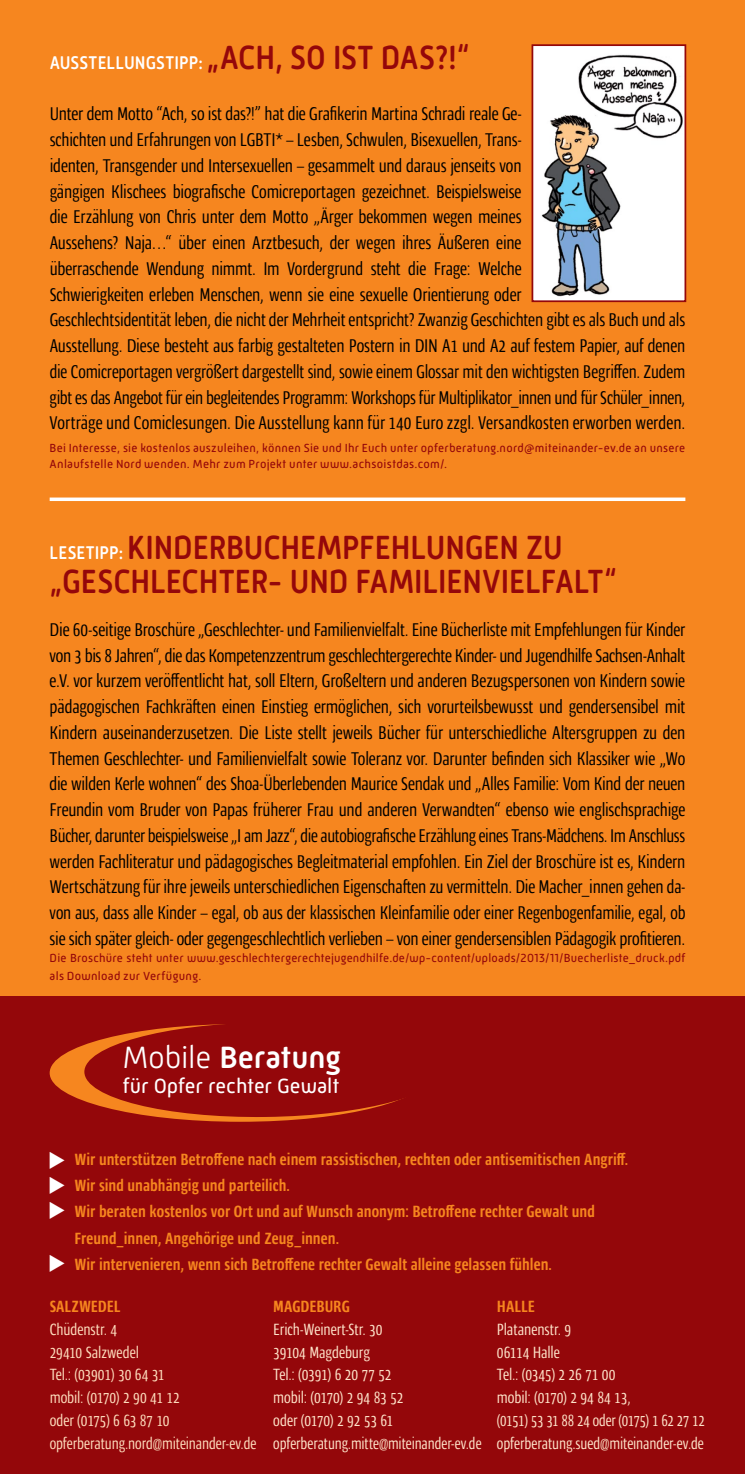
<style>
.page{position:relative;width:745px;height:1474px;background:#fff}
.page>*{position:absolute;margin:0;border:0;box-sizing:border-box;transform-origin:0 0}
.Headline{font:500 34.3px "Mic 32 New Rounded";letter-spacing:-.005em;color:#94070a;scale:.9 1}
.t1{font:500 31.5px "Mic 32 New Rounded";color:#fff}
.t2{font:21px "Mic 32 New Rounded";color:#fff}
.t3{font:21px "Zapf Dingbats ITC";color:#fff}
.Headline-2{font:18.9px/25.7px "Ardoise Pro Tight";letter-spacing:-.01em;color:#000}
.Headline-3{font:500 18.9px "Mic 32 New Rounded";letter-spacing:.01em;color:#fff;scale:.9 1}
.t4{font:700 16.62px "Ardoise Pro Tight";letter-spacing:.005em;color:#f6861f}
.t5{font:16.62px "Ardoise Pro Tight";letter-spacing:-.005em;color:#fee3c9}
.t6{font:16.62px "Ardoise Pro Tight";letter-spacing:-.005em;color:#feddbd}
.t7{font:16.62px "Ardoise Pro Tight";letter-spacing:-.025em;color:#fee3c9;scale:.96 1}
.Headline-4{font:12.08px/15.8px "Mic 32 New Rounded";letter-spacing:.02em;color:#94070a}
.s1{font-size:34.3px;color:#94070a}
.s2{font-size:18.9px;color:#fff}
.s3{font-weight:300}
</style>
<div class="page">
<div style="left:0;top:0;width:744px;height:1473px;background:#f6861f"></div>
<div style="left:0;top:996px;width:744px;height:477px;background:#94070a"></div>
<div style="left:50px;top:1024px;width:380px;height:97px;background:#f6861f;border-radius:50%"></div>
<svg style="left:84px;top:1024px;width:346px;height:94px"></svg>
<svg style="left:50px;top:497px;width:635px;height:4px;background:#fdeee1"></svg>
<img style="left:534px;top:47px;width:148px;height:252px">
<div style="left:531px;top:44px;width:154px;height:258px;border:2px solid #94070a"></div>
<p class="Headline-3" style="left:50px;top:52px;width:468px">AUSSTELLUNGSTIPP: <span class="s1">„ACH, SO IST DAS?!“</span></p>
<p class="Headline-2" style="left:50px;top:99px;width:637px">Unter dem Motto “Ach, so ist das?!” hat die Grafikerin Martina Schradi reale Ge-<br>schichten und Erfahrungen von LGBTI* – Lesben, Schwulen, Bisexuellen, Trans-<br>identen, Transgender und Intersexuellen – gesammelt und daraus jenseits von<br>gängigen Klischees biografische Comicreportagen gezeichnet. Beispielsweise<br>die Erzählung von Chris unter dem Motto „Ärger bekommen wegen meines<br>Aussehens? Naja…“ über einen Arztbesuch, der wegen ihres Äußeren eine<br>überraschende Wendung nimmt. Im Vordergrund steht die Frage: Welche<br>Schwierigkeiten erleben Menschen, wenn sie eine sexuelle Orientierung oder<br>Geschlechtsidentität leben, die nicht der Mehrheit entspricht? Zwanzig Geschichten gibt es als Buch und als Ausstellung. Diese besteht aus farbig gestalteten Postern in DIN A1 und A2 auf festem Papier, auf denen die Comicreportagen vergrößert dargestellt sind, sowie einem Glossar mit den wichtigsten Begriffen. Zudem gibt es das Angebot für ein begleitendes Programm: Workshops für Multiplikator_innen und für Schüler_innen, Vorträge und Comiclesungen. Die Ausstellung kann für 140 Euro zzgl. Versandkosten erworben werden.</p>
<p class="Headline-4" style="left:50px;top:440px;width:636px">Bei Interesse, sie kostenlos auszuleihen, können Sie und Ihr Euch unter opferberatung.nord@miteinander-ev.de an unsere<br>Anlaufstelle Nord wenden. Mehr zum Projekt unter www.achsoistdas.com/.</p>
<p class="Headline" style="left:50px;top:527px;width:571px"><span class="s2">LESETIPP:</span> KINDERBUCHEMPFEHLUNGEN ZU</p>
<p class="Headline" style="left:50px;top:561px;width:631px">„GESCHLECHTER- UND FAMILIENVIELFALT“</p>
<p class="Headline-2" style="left:50px;top:615px;width:637px;text-align:justify">Die 60-seitige Broschüre „Geschlechter- und Familienvielfalt. Eine Bücherliste mit Empfehlungen für Kinder von 3 bis 8 Jahren“, die das Kompetenzzentrum geschlechtergerechte Kinder- und Jugendhilfe Sachsen-Anhalt e.V. vor kurzem veröffentlicht hat, soll Eltern, Großeltern und anderen Bezugspersonen von Kindern sowie pädagogischen Fachkräften einen Einstieg ermöglichen, sich vorurteilsbewusst und gendersensibel mit Kindern auseinanderzusetzen. Die Liste stellt jeweils Bücher für unterschiedliche Altersgruppen zu den Themen Geschlechter- und Familienvielfalt sowie Toleranz vor. Darunter befinden sich Klassiker wie „Wo die wilden Kerle wohnen“ des Shoa-Überlebenden Maurice Sendak und „Alles Familie: Vom Kind der neuen Freundin vom Bruder von Papas früherer Frau und anderen Verwandten“ ebenso wie englischsprachige Bücher, darunter beispielsweise „I am Jazz“, die autobiografische Erzählung eines Trans-Mädchens. Im Anschluss werden Fachliteratur und pädagogisches Begleitmaterial empfohlen. Ein Ziel der Broschüre ist es, Kindern Wertschätzung für ihre jeweils unterschiedlichen Eigenschaften zu vermitteln. Die Macher_innen gehen da&shy;von aus, dass alle Kinder – egal, ob aus der klassischen Kleinfamilie oder einer Regenbogenfamilie, egal, ob sie sich später gleich- oder gegengeschlechtlich verlieben – von einer gendersensiblen Pädagogik profitieren.</p>
<p class="Headline-4" style="left:50px;top:949px;width:636px;line-height:17.5px">Die Broschüre steht unter www.geschlechtergerechtejugendhilfe.de/wp-content/uploads/2013/11/Buecherliste_druck.pdf als Download zur Verfügung.</p>
<p class="t1" style="left:123px;top:1039px;width:219px"><span class="s3">Mobile</span> Beratung</p>
<p class="t2" style="left:123px;top:1074px;width:218px">für Opfer rechter Gewalt</p>
<p class="t3" style="left:67px;top:1151px;width:70px;rotate:90deg">▲ ▲ ▲</p>
<p class="t4" style="left:74px;top:1146px;width:555px">Wir unterstützen Betroffene nach einem rassistischen, rechten oder antisemitischen Angriff.</p>
<p class="t4" style="left:74px;top:1173px;width:217px">Wir sind unabhängig und parteilich.</p>
<p class="t4" style="left:74px;top:1199px;width:521px">Wir beraten kostenlos vor Ort und auf Wunsch anonym: Betroffene rechter Gewalt und</p>
<p class="t4" style="left:74px;top:1225px;width:266px">Freund_innen, Angehörige und Zeug_innen.</p>
<p class="t4" style="left:74px;top:1251px;width:478px">Wir intervenieren, wenn sich Betroffene rechter Gewalt alleine gelassen fühlen.</p>
<p class="t4" style="left:50px;top:1294px;width:72px">SALZWEDEL</p>
<p class="t6" style="left:50px;top:1316px;width:69px">Chüdenstr. 4</p>
<p class="t6" style="left:50px;top:1339px;width:91px">29410 Salzwedel</p>
<p class="t6" style="left:50px;top:1362px;width:116px">Tel.: (03901) 30 64 31</p>
<p class="t6" style="left:50px;top:1385px;width:131px">mobil: (0170) 2 90 41 12</p>
<p class="t6" style="left:50px;top:1407px;width:121px">oder (0175) 6 63 87 10</p>
<p class="t6" style="left:50px;top:1430px;width:208px">opferberatung.nord@miteinander-ev.de</p>
<p class="t4" style="left:273px;top:1294px;width:78px">MAGDEBURG</p>
<p class="t5" style="left:273px;top:1316px;width:110px">Erich-Weinert-Str. 30</p>
<p class="t5" style="left:273px;top:1339px;width:98px">39104 Magdeburg</p>
<p class="t5" style="left:273px;top:1362px;width:120px">Tel.: (0391) 6 20 77 52</p>
<p class="t5" style="left:273px;top:1385px;width:132px">mobil: (0170) 2 94 83 52</p>
<p class="t5" style="left:273px;top:1407px;width:121px">oder (0170) 2 92 53 61</p>
<p class="t5" style="left:273px;top:1430px;width:210px">opferberatung.mitte@miteinander-ev.de</p>
<p class="t4" style="left:496px;top:1294px;width:39px">HALLE</p>
<p class="t5" style="left:496px;top:1316px;width:76px">Platanenstr. 9</p>
<p class="t5" style="left:496px;top:1339px;width:64px">06114 Halle</p>
<p class="t5" style="left:496px;top:1362px;width:120px">Tel.: (0345) 2 26 71 00</p>
<p class="t5" style="left:496px;top:1385px;width:135px">mobil: (0170) 2 94 84 13,</p>
<p class="t7" style="left:496px;top:1407px;width:218px">(0151) 53 31 88 24 oder (0175) 1 62 27 12</p>
<p class="t5" style="left:496px;top:1430px;width:208px">opferberatung.sued@miteinander-ev.de</p>
</div>
